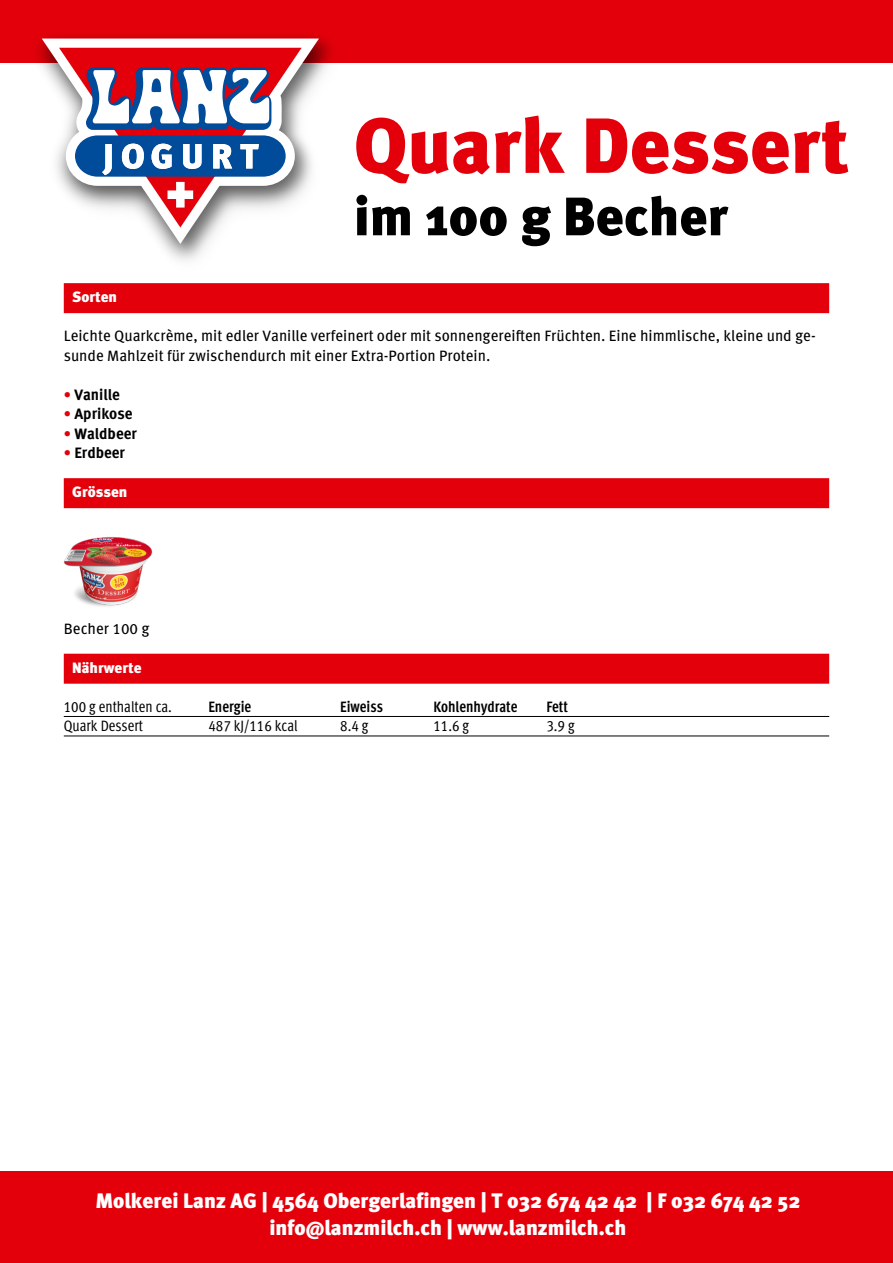
<style>
.page{position:relative;width:893px;height:1263px;background:#fff}
.page>*{position:absolute;margin:0;border:0;box-sizing:border-box;transform-origin:0 0}
.t1{font:900 78px "Meta";color:#e3000b}
.t2{font:900 54px "Meta";color:#000}
.t3{font:900 21px/27px "Meta";color:#fff;text-align:center}
.t4{font:15px/19.5px "Migros New Meta OT";color:#000}
.t5{font:condensed 15px "Migros New Meta OT";color:#000}
.t6{font:700 15px "Migros New Meta OT";color:#000}
.t7{font:700 condensed 15px "Migros New Meta OT";color:#000}
.t8{font:900 15px "Meta";color:#fff}
.s1{color:#e3000b}
</style>
<div class="page">
<div style="left:0;top:0;width:893px;height:63px;background:#e3000b"></div>
<div style="left:0;top:1171px;width:893px;height:92px;background:#e3000b"></div>
<div style="left:32px;top:31px;width:314px;height:247px;background:#fff"></div>
<img style="left:32px;top:31px;width:310px;height:230px">
<svg style="left:42px;top:39px;width:277px;height:205px"></svg>
<svg style="left:59px;top:48px;width:243px;height:179px"></svg>
<div style="left:64px;top:283px;width:765px;height:30px;background:#e3000b"></div>
<div style="left:64px;top:478px;width:765px;height:30px;background:#e3000b"></div>
<div style="left:64px;top:654px;width:765px;height:30px;background:#e3000b"></div>
<hr style="left:64px;top:716px;width:765px;height:1px;background:#000">
<hr style="left:64px;top:736px;width:765px;height:1px;background:#000">
<img style="left:64px;top:537px;width:89px;height:70px">
<h1 class="t1" style="left:354px;top:99px;width:497px">Quark Dessert</h1>
<h2 class="t2" style="left:354px;top:184px;width:376px">im 100 g Becher</h2>
<p class="t8" style="left:72px;top:288px;width:46px">Sorten</p>
<p class="t4" style="left:64px;top:327px;width:753px">Leichte Quarkcrème, mit edler Vanille verfeinert oder mit sonnengereiften Früchten. Eine himmlische, kleine und ge&shy;sunde Mahlzeit für zwischendurch mit einer Extra-Portion Protein.</p>
<p class="t6" style="left:64px;top:386px;width:58px"><span class="s1">•</span> Vanille</p>
<p class="t6" style="left:64px;top:405px;width:70px"><span class="s1">•</span> Aprikose</p>
<p class="t6" style="left:64px;top:425px;width:75px"><span class="s1">•</span> Waldbeer</p>
<p class="t6" style="left:64px;top:444px;width:63px"><span class="s1">•</span> Erdbeer</p>
<p class="t8" style="left:72px;top:483px;width:57px">Grössen</p>
<p class="t4" style="left:64px;top:619px;width:87px">Becher 100 g</p>
<p class="t8" style="left:72px;top:658px;width:71px">Nährwerte</p>
<p class="t5" style="left:64px;top:697px;width:110px">100 g enthalten ca.</p>
<p class="t7" style="left:208px;top:697px;width:44px">Energie</p>
<p class="t7" style="left:340px;top:697px;width:44px">Eiweiss</p>
<p class="t7" style="left:433px;top:697px;width:86px">Kohlenhydrate</p>
<p class="t7" style="left:546px;top:697px;width:23px">Fett</p>
<p class="t5" style="left:64px;top:717px;width:81px">Quark Dessert</p>
<p class="t5" style="left:208px;top:717px;width:91px">487 kJ/116 kcal</p>
<p class="t5" style="left:340px;top:717px;width:30px">8.4 g</p>
<p class="t5" style="left:433px;top:717px;width:37px">11.6 g</p>
<p class="t5" style="left:546px;top:717px;width:30px">3.9 g</p>
<h3 class="t3" style="left:95px;top:1187px;width:707px">Molkerei Lanz AG | 4564 Obergerlafingen | T 032 674 42 42 | F 032 674 42 52 info@lanzmilch.ch | www.lanzmilch.ch</h3>
</div>
